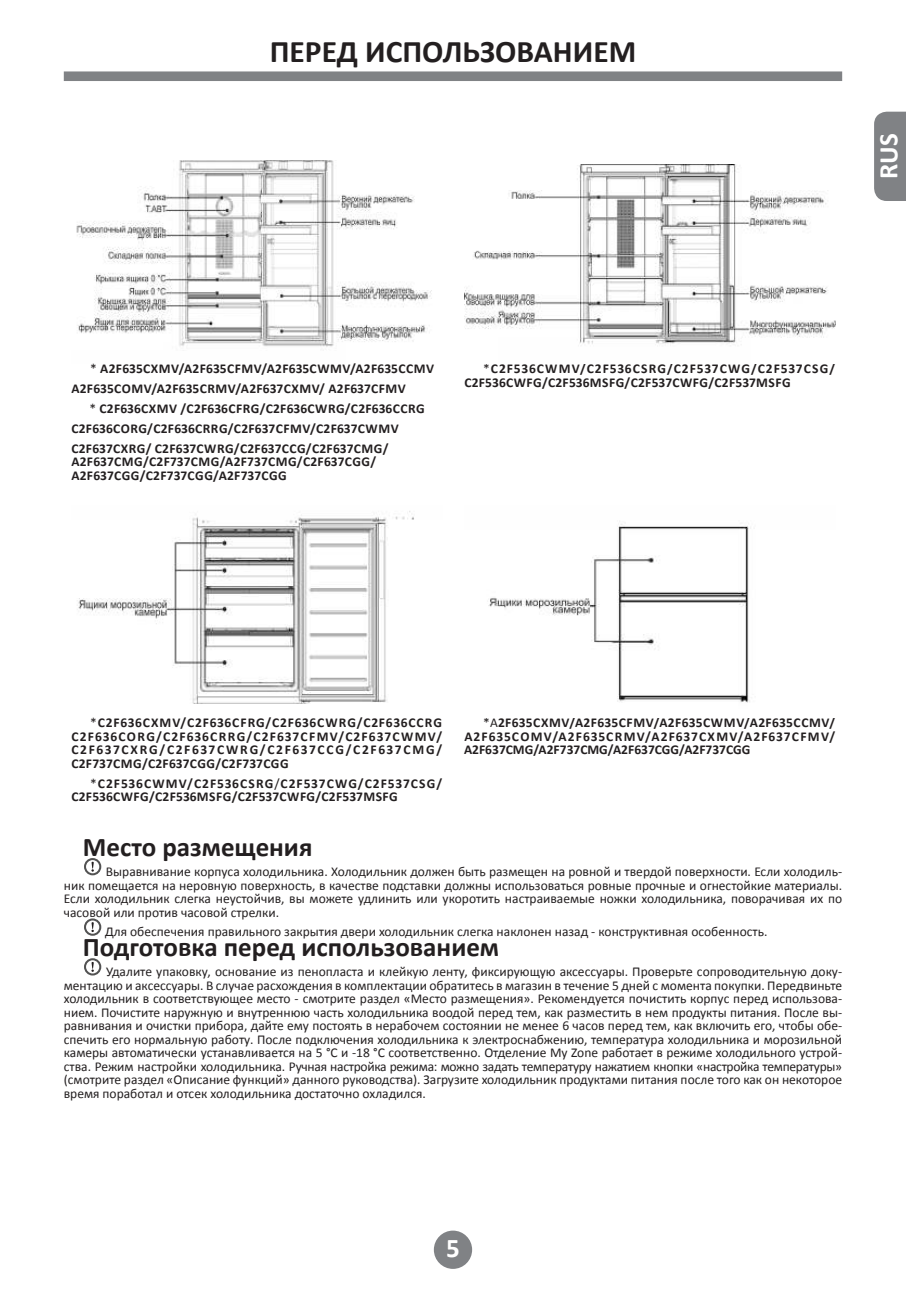
<style>
.page{position:relative;width:906px;height:1289px;background:#fff}
.page>*{position:absolute;margin:0;border:0;box-sizing:border-box;transform-origin:0 0}
.t1{font:700 31.5px "Calibri";color:#231f20}
.t2{font:700 27px "Calibri";color:#231f20}
.t3{font:700 27px "Calibri";color:#fff}
.t4{font:13.5px/13.5px "Calibri";color:#231f20;text-align:justify}
.t5{font:700 13.5px/13.5px "Calibri";letter-spacing:.02em;color:#231f20}
.t6{font:700 13.5px/13.5px "Calibri";letter-spacing:.04em;color:#231f20}
.s1{font-weight:400}
</style>
<div class="page">
<div style="left:64px;top:71px;width:778px;height:10px;background:#808285"></div>
<div style="left:434px;top:1230px;width:38px;height:38px;background:#808285;border-radius:50%"></div>
<div style="left:874px;top:112px;width:32px;height:89px;background:#808285"></div>
<img style="left:76px;top:160px;width:356px;height:187px">
<img style="left:464px;top:164px;width:371px;height:180px">
<img style="left:78px;top:511px;width:336px;height:192px">
<svg style="left:85px;top:859px;width:15px;height:15px"></svg>
<div style="left:84px;top:858px;width:17px;height:17px;border:2px solid #525252;border-radius:50%"></div>
<svg style="left:91px;top:861px;width:3px;height:10px"></svg>
<div style="left:84px;top:918px;width:17px;height:17px;border:2px solid #525252;border-radius:50%"></div>
<svg style="left:91px;top:922px;width:3px;height:10px"></svg>
<svg style="left:85px;top:959px;width:15px;height:15px"></svg>
<div style="left:84px;top:958px;width:17px;height:17px;border:2px solid #525252;border-radius:50%"></div>
<svg style="left:91px;top:961px;width:3px;height:10px"></svg>
<img style="left:488px;top:521px;width:263px;height:182px">
<h1 class="t1" style="left:270px;top:31px;width:368px">ПЕРЕД ИСПОЛЬЗОВАНИЕМ</h1>
<h2 class="t3" style="left:878px;top:179px;width:47px;rotate:-90deg">RUS</h2>
<p class="t5" style="left:71px;top:359px;width:364px;line-height:19.8px;text-indent:19px"><span class="s1">*</span> A2F635CXMV/A2F635CFMV/A2F635CWMV/A2F635CCMV<br>A2F635COMV/A2F635CRMV/A2F637CXMV/ A2F637CFMV</p>
<p class="t5" style="left:71px;top:399px;width:355px;line-height:19.8px;text-indent:18px"><span class="s1">*</span> C2F636CXMV /C2F636CFRG/C2F636CWRG/C2F636CCRG<br>C2F636CORG/C2F636CRRG/C2F637CFMV/C2F637CWMV<br>C2F637CXRG/ C2F637CWRG/C2F637CCG/C2F637CMG/</p>
<p class="t5" style="left:71px;top:456px;width:306px">A2F637CMG/C2F737CMG/A2F737CMG/C2F637CGG/<br>A2F637CGG/C2F737CGG/A2F737CGG</p>
<p class="t6" style="left:464px;top:363px;width:372px;text-indent:19px"><span class="s1">*</span>C2F536CWMV/C2F536CSRG/C2F537CWG/C2F537CSG/<br>C2F536CWFG/C2F536MSFG/C2F537CWFG/C2F537MSFG</p>
<p class="t5" style="left:71px;top:716px;width:372px;text-align:justify;text-indent:19px"><span class="s1">*</span>C2F636CXMV/C2F636CFRG/C2F636CWRG/C2F636CCRG C2F636CORG/C2F636CRRG/C2F637CFMV/C2F637CWMV/ C2F637CXRG/C2F637CWRG/C2F637CCG/C2F637CMG/ C2F737CMG/C2F637CGG/C2F737CGG</p>
<p class="t6" style="left:71px;top:777px;width:372px;text-indent:19px"><span class="s1">*</span>C2F536CWMV/C2F536CSRG<span class="s1">/</span>C2F537CWG/C2F537CSG/<br>C2F536CWFG/C2F536MSFG/C2F537CWFG/C2F537MSFG</p>
<p class="t5" style="left:464px;top:716px;width:373px;text-align:justify;text-indent:19px"><span class="s1">*А</span>2F635CXMV/A2F635CFMV/A2F635CWMV/A2F635CCMV/ A2F635COMV/A2F635CRMV/A2F637CXMV/A2F637CFMV/ A2F637CMG/A2F737CMG/A2F637CGG/A2F737CGG</p>
<h2 class="t2" style="left:83px;top:830px;width:231px">Место размещения</h2>
<p class="t4" style="left:64px;top:864px;width:780px;text-indent:42px">Выравнивание корпуса холодильника. Холодильник должен быть размещен на ровной и твердой поверхности. Если холодиль&shy;ник помещается на неровную поверхность, в качестве подставки должны использоваться ровные прочные и огнестойкие материалы.<br>Если холодильник слегка неустойчив, вы можете удлинить или укоротить настраиваемые ножки холодильника, поворачивая их по часовой или против часовой стрелки.</p>
<p class="t4" style="left:105px;top:925px;width:664px">Для обеспечения правильного закрытия двери холодильник слегка наклонен назад - конструктивная особенность.</p>
<h2 class="t2" style="left:83px;top:930px;width:417px">Подготовка перед использованием</h2>
<p class="t4" style="left:64px;top:965px;width:780px;text-indent:42px">Удалите упаковку, основание из пенопласта и клейкую ленту, фиксирующую аксессуары. Проверьте сопроводительную доку&shy;ментацию и аксессуары. В случае расхождения в комплектации обратитесь в магазин в течение 5 дней с момента покупки. Передвиньте холодильник в соответствующее место - смотрите раздел «Место размещения». Рекомендуется почистить корпус перед использова&shy;нием. Почистите наружную и внутреннюю часть холодильника воодой перед тем, как разместить в нем продукты питания. После вы&shy;равнивания и очистки прибора, дайте ему постоять в нерабочем состоянии не менее 6 часов перед тем, как включить его, чтобы обе&shy;спечить его нормальную работу. После подключения холодильника к электроснабжению, температура холодильника и морозильной камеры автоматически устанавливается на 5 °C и -18 °C соответственно. Отделение My Zone работает в режиме холодильного устрой&shy;ства. Режим настройки холодильника. Ручная настройка режима: можно задать температуру нажатием кнопки «настройка температуры» (смотрите раздел «Описание функций» данного руководства). Загрузите холодильник продуктами питания после того как он некоторое время поработал и отсек холодильника достаточно охладился.</p>
<h2 class="t3" style="left:446px;top:1237px;width:15px">5</h2>
</div>
